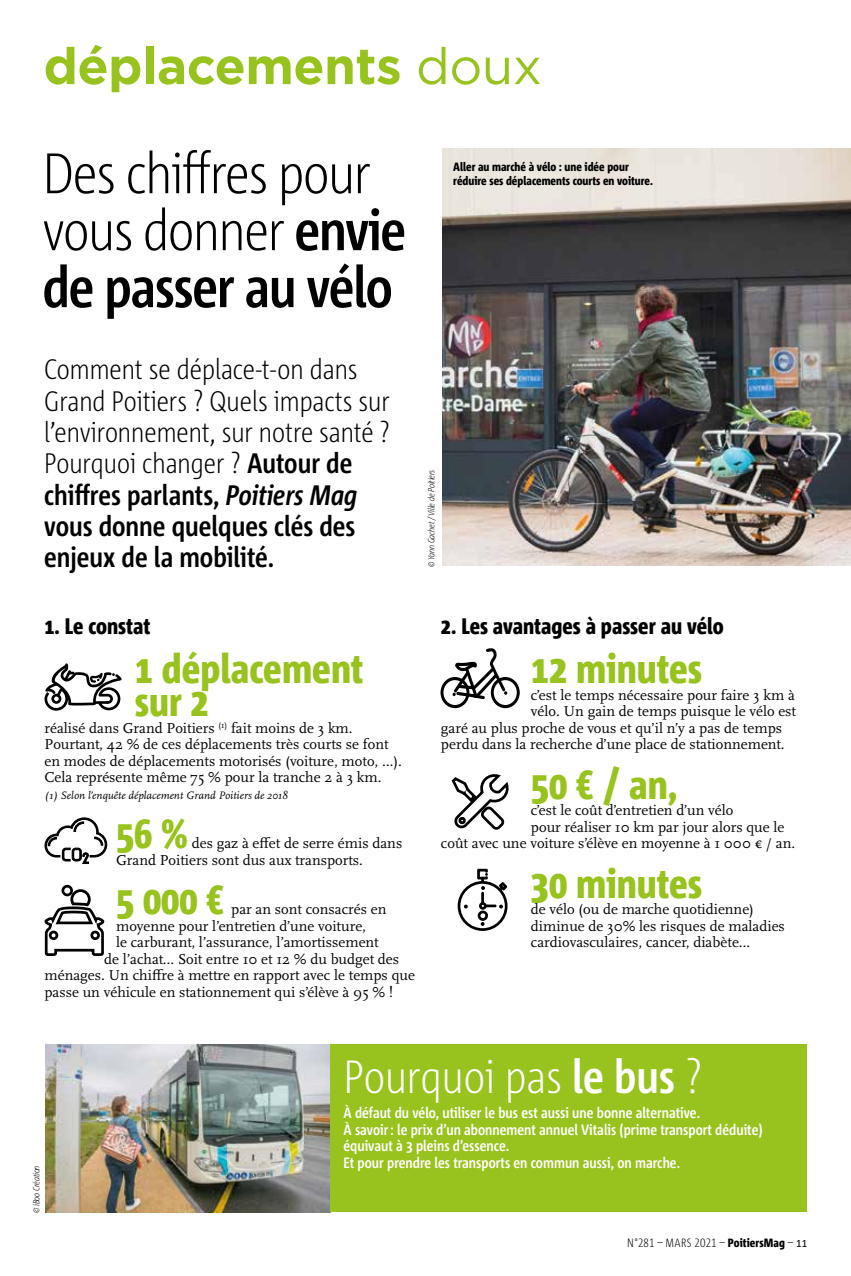
<style>
.page{position:relative;width:851px;height:1276px;background:#fff}
.page>*{position:absolute;margin:0;border:0;box-sizing:border-box;transform-origin:0 0}
.t1{font:300 57px/57px "Corpid C1 Cd";letter-spacing:-.02em;color:#000}
.t2{font:700 51px "Gotham";letter-spacing:-.01em;color:#98c21d}
.t3{font:300 46.5px "Corpid C1 Cd";color:#fff}
.t4{font:800 40.5px/33px "Corpid C1 Cd";color:#98c21d}
.t5{font:300 28.2px/31.3px "Corpid C1 Cd";color:#000}
.t6{font:800 22.5px "Corpid C1 Cd";color:#000}
.t7{font:15px/16.5px "Scala OT";color:#000}
.t8{font:700 15px/16.5px "Corpid C1 Cd";color:#fff}
.t9{font:800 12px/13.5px "Corpid C1 Cd";color:#000}
.t10{font:300 12px "Corpid C1 Cd";letter-spacing:.01em;color:#000}
.t11{font:italic 11.25px "Scala OT";color:#000}
.t12{font:italic 300 9px "Corpid C1 Cd";letter-spacing:-.02em;color:#000}
.s1{font-weight:400}
.s2{font-weight:700}
.s3{font-weight:700;font-style:italic}
.s4{font-weight:800}
</style>
<div class="page">
<img style="left:442px;top:149px;width:408px;height:416px">
<svg style="left:44px;top:663px;width:78px;height:47px"></svg>
<svg style="left:44px;top:817px;width:64px;height:47px"></svg>
<svg style="left:44px;top:889px;width:61px;height:67px"></svg>
<div style="left:61px;top:885px;width:12px;height:11px;border:3px solid #000;border-radius:50%"></div>
<img style="left:46px;top:1044px;width:285px;height:168px">
<div style="left:331px;top:1044px;width:476px;height:168px;background:#98c21d"></div>
<svg style="left:457px;top:869px;width:50px;height:62px"></svg>
<svg style="left:451px;top:774px;width:58px;height:56px"></svg>
<svg style="left:440px;top:648px;width:79px;height:60px"></svg>
<h2 class="t2" style="left:43px;top:32px;width:500px">déplacements <span class="s1">doux</span></h2>
<h1 class="t1" style="left:43px;top:143px;width:365px">Des chiffres pour vous donner <span class="s2">envie de passer au vélo</span></h1>
<h3 class="t5" style="left:44px;top:353px;width:347px">Comment se déplace-t-on dans<br>Grand Poitiers ? Quels impacts sur l’environnement, sur notre santé ?<br>Pourquoi changer ? <span class="s2">Autour de chiffres parlants,</span> <span class="s3">Poitiers Mag </span><span class="s2">vous donne quelques clés des enjeux de la mobilité.</span></h3>
<p class="t9" style="left:453px;top:160px;width:201px">Aller au marché à vélo : une idée pour réduire ses déplacements courts en voiture.</p>
<p class="t12" style="left:425px;top:567px;width:99px;rotate:-90deg">© Yann Gachet /Ville de Poitiers</p>
<h3 class="t6" style="left:44px;top:611px;width:107px">1. Le constat</h3>
<h3 class="t4" style="left:135px;top:651px;width:230px">1 déplacement sur 2</h3>
<p class="t7" style="left:44px;top:720px;width:359px">réalisé dans Grand Poitiers <sup>(1)</sup> fait moins de 3 km.<br>Pourtant, 42 % de ces déplacements très courts se font en modes de déplacements motorisés (voiture, moto, …).<br>Cela représente même 75 % pour la tranche 2 à 3 km.</p>
<p class="t11" style="left:44px;top:789px;width:245px">(1) Selon l’enquête déplacement Grand Poitiers de 2018</p>
<h3 class="t4" style="left:116px;top:816px;width:73px">56 %</h3>
<p class="t7" style="left:116px;top:835px;width:288px;text-indent:76px">des gaz à effet de serre émis dans<br>Grand Poitiers sont dus aux transports.</p>
<h3 class="t4" style="left:116px;top:882px;width:110px">5 000 €</h3>
<p class="t7" style="left:231px;top:901px;width:157px">par an sont consacrés en</p>
<p class="t7" style="left:116px;top:918px;width:251px">moyenne pour l’entretien d’une voiture,</p>
<p class="t7" style="left:116px;top:934px;width:264px">le carburant, l’assurance, l’amortissement</p>
<p class="t7" style="left:104px;top:951px;width:296px">de l’achat… Soit entre 10 et 12 % du budget des</p>
<p class="t7" style="left:44px;top:967px;width:372px">ménages. Un chiffre à mettre en rapport avec le temps que</p>
<p class="t7" style="left:44px;top:984px;width:350px">passe un véhicule en stationnement qui s’élève à 95 % !</p>
<h3 class="t6" style="left:441px;top:611px;width:284px">2. Les avantages à passer au vélo</h3>
<h3 class="t4" style="left:531px;top:651px;width:172px">12 minutes</h3>
<p class="t7" style="left:531px;top:687px;width:265px">c’est le temps nécessaire pour faire 3 km à</p>
<p class="t7" style="left:531px;top:703px;width:266px">vélo. Un gain de temps puisque le vélo est</p>
<p class="t7" style="left:441px;top:720px;width:342px">garé au plus proche de vous et qu’il n’y a pas de temps</p>
<p class="t7" style="left:441px;top:736px;width:345px">perdu dans la recherche d’une place de stationnement.</p>
<h3 class="t4" style="left:531px;top:766px;width:148px">50 € / an,</h3>
<p class="t7" style="left:531px;top:802px;width:204px">c’est le coût d’entretien d’un vélo</p>
<p class="t7" style="left:531px;top:819px;width:255px">pour réaliser 10 km par jour alors que le</p>
<p class="t7" style="left:441px;top:835px;width:355px">coût avec une voiture s’élève en moyenne à 1 000 € / an.</p>
<h3 class="t4" style="left:531px;top:865px;width:172px">30 minutes</h3>
<p class="t7" style="left:531px;top:901px;width:255px">de vélo (ou de marche quotidienne) diminue de 30% les risques de maladies cardiovasculaires, cancer, diabète…</p>
<p class="t12" style="left:31px;top:1213px;width:49px;rotate:-90deg">© iBoo Création</p>
<h3 class="t3" style="left:343px;top:1047px;width:360px">Pourquoi pas <span class="s2">le bus</span> ?</h3>
<p class="t8" style="left:343px;top:1104px;width:420px">À défaut du vélo, utiliser le bus est aussi une bonne alternative.<br>À savoir: le prix d’un abonnement annuel Vitalis (prime transport déduite) équivaut à 3 pleins d’essence.<br>Et pour prendre les transports en commun aussi, on marche.</p>
<p class="t10" style="left:627px;top:1235px;width:181px">N°281 – MARS 2021 – <span class="s4">PoitiersMag</span> – <span class="s1">11</span></p>
</div>
